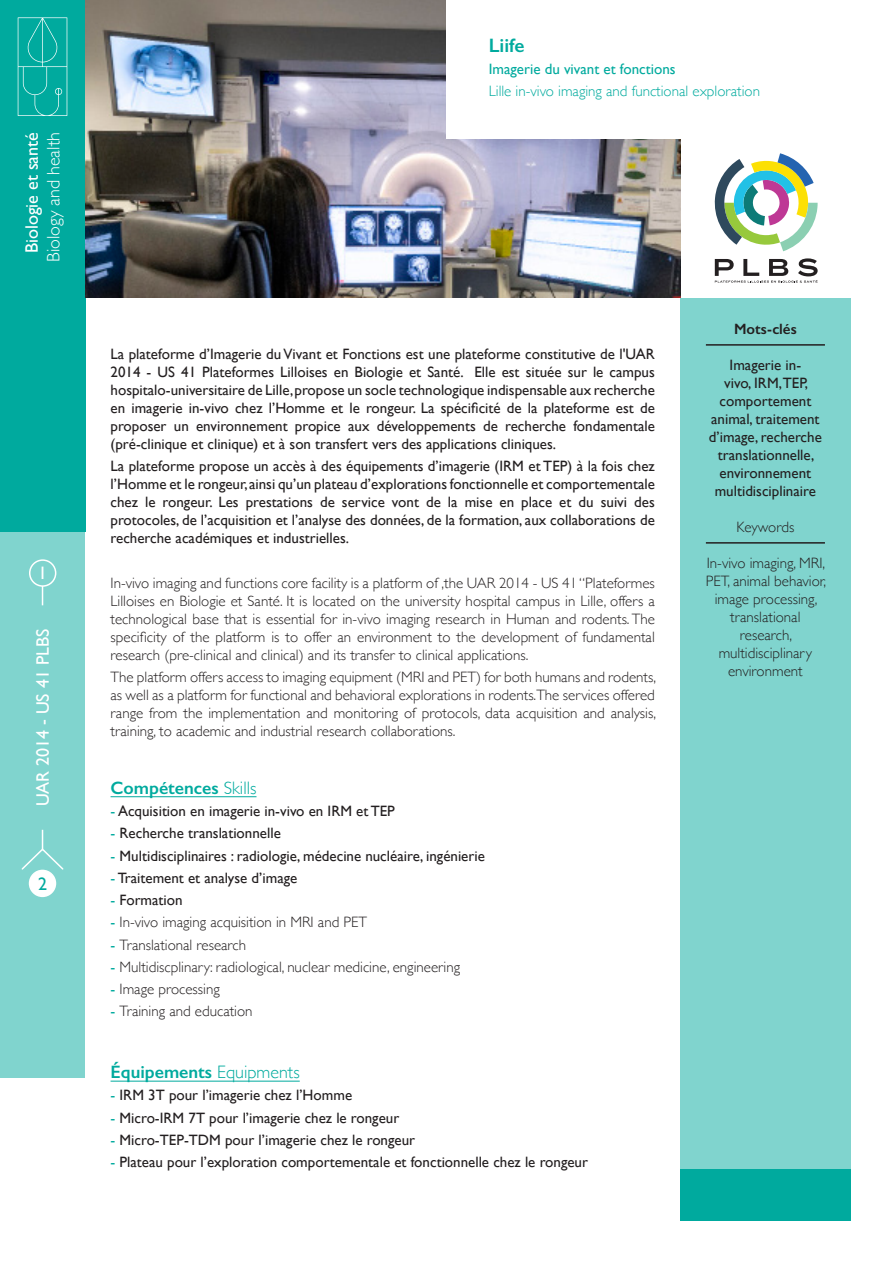
<style>
.page{position:relative;width:893px;height:1263px;background:#fff}
.page>*{position:absolute;margin:0;border:0;box-sizing:border-box;transform-origin:0 0}
.Nom_du_laboratoire{font:600 19.5px "Gill Sans";color:#00aa9e}
.t1{font:600 18px "Gill Sans";color:#00aa9e}
.t2{font:18px "Gill Sans";color:#fff}
.t3{font:300 18px "Gill Sans";color:#fff}
.t4{font:18px "Gill Sans";color:#00aa9e}
.Texte_courant_FR{font:15px/18px "Gill Sans";color:#231f20;text-align:justify}
.Texte_courant_FR-2{font:300 15px/18px "Gill Sans";color:#231f20;text-align:justify}
.Texte_en_retrait_FR{font:15px "Gill Sans";color:#231f20}
.Texte_en_retrait_FR-2{font:300 15px "Gill Sans";color:#231f20}
.Texte_courant_FR-3{font:300 15px "Gill Sans";color:#00aa9e}
.Texte_courant_FR-4{font:15px "Gill Sans";color:#00aa9e}
.t5{font:600 15px "Gill Sans";color:#231f20}
.s1{font-weight:300}
.s2{color:#00aa9e}
.s3{font-weight:400;color:#00aa9e}
</style>
<div class="page">
<div style="left:0;top:531px;width:85px;height:547px;background:#80d4ce"></div>
<div style="left:0;top:0;width:85px;height:531px;background:#00aa9e"></div>
<svg style="left:18px;top:17px;width:49px;height:99px"></svg>
<img style="left:85px;top:0;width:595px;height:298px">
<div style="left:446px;top:0;width:447px;height:138px;background:#fff"></div>
<div style="left:680px;top:298px;width:170px;height:871px;background:#80d4ce"></div>
<hr style="left:111px;top:796px;width:145px;height:1px;background:#00aa9e">
<hr style="left:111px;top:1081px;width:189px;height:1px;background:#00aa9e">
<div style="left:680px;top:1169px;width:170px;height:51px;background:#00aa9e"></div>
<hr style="left:706px;top:344px;width:119px;height:2px;background:#231f20">
<hr style="left:706px;top:542px;width:119px;height:2px;background:#231f20">
<div style="left:29px;top:559px;width:27px;height:28px;border:2px solid #fff;border-radius:50%"></div>
<div style="left:30px;top:870px;width:25px;height:26px;background:#fff;border-radius:50%"></div>
<div style="left:29px;top:870px;width:27px;height:27px;border:2px solid #fff;border-radius:50%"></div>
<svg style="left:42px;top:586px;width:1px;height:19px"></svg>
<svg style="left:21px;top:830px;width:43px;height:41px"></svg>
<svg style="left:715px;top:258px;width:103px;height:25px"></svg>
<svg style="left:714px;top:153px;width:104px;height:98px"></svg>
<p class="t2" style="left:21px;top:253px;width:122px;rotate:-90deg">Biologie et santé</p>
<p class="t3" style="left:39px;top:262px;width:131px;rotate:-90deg">Biology and health</p>
<p class="t2" style="left:38px;top:563px;width:10px">1</p>
<p class="t2" style="left:32px;top:806px;width:179px;rotate:-90deg">UAR 2014 - US 41 PLBS</p>
<p class="t4" style="left:38px;top:873px;width:10px">2</p>
<p class="Nom_du_laboratoire" style="left:489px;top:33px;width:37px">Liife</p>
<p class="Texte_courant_FR-4" style="left:489px;top:60px;width:188px">Imagerie du vivant et fonctions</p>
<p class="Texte_courant_FR-3" style="left:489px;top:79px;width:273px">Lille in-vivo imaging and functional exploration</p>
<p class="Texte_courant_FR" style="left:111px;top:345px;width:546px">La plateforme d’Imagerie du Vivant et Fonctions est une plateforme constitutive de l'UAR 2014 - US 41 Plateformes Lilloises en Biologie et Santé. Elle est située sur le campus hospitalo-universitaire de Lille, propose un socle technologique indispensable aux recherche en imagerie in-vivo chez l’Homme et le rongeur. La spécificité de la plateforme est de proposer un environnement propice aux développements de recherche fondamentale (pré-clinique et clinique) et à son transfert vers des applications cliniques.</p>
<p class="Texte_courant_FR" style="left:111px;top:457px;width:546px">La plateforme propose un accès à des équipements d’imagerie (IRM et TEP) à la fois chez l’Homme et le rongeur, ainsi qu’un plateau d’explorations fonctionnelle et comportementale chez le rongeur. Les prestations de service vont de la mise en place et du suivi des protocoles, de l’acquisition et l’analyse des données, de la formation, aux collaborations de recherche académiques et industrielles.</p>
<p class="Texte_courant_FR-2" style="left:111px;top:573px;width:546px">In-vivo imaging and functions core facility is a platform of ,the UAR 2014 - US 41 “Plateformes Lilloises en Biologie et Santé. It is located on the university hospital campus in Lille, offers a technological base that is essential for in-vivo imaging research in Human and rodents. The specificity of the platform is to offer an environment to the development of fundamental research (pre-clinical and clinical) and its transfer to clinical applications.</p>
<p class="Texte_courant_FR-2" style="left:111px;top:667px;width:547px">The platform offers access to imaging equipment (MRI and PET) for both humans and rodents, as well as a platform for functional and behavioral explorations in rodents.The services offered range from the implementation and monitoring of protocols, data acquisition and analysis, training, to academic and industrial research collaborations.</p>
<p class="t1" style="left:111px;top:777px;width:147px">Compétences <span class="s1">Skills</span></p>
<p class="Texte_en_retrait_FR" style="left:111px;top:802px;width:286px"><span class="s2">-</span> Acquisition en imagerie in-vivo en IRM et TEP</p>
<p class="Texte_en_retrait_FR" style="left:111px;top:824px;width:172px"><span class="s2">-</span> Recherche translationnelle</p>
<p class="Texte_en_retrait_FR" style="left:111px;top:846px;width:376px"><span class="s2">-</span> Multidisciplinaires : radiologie, médecine nucléaire, ingénierie</p>
<p class="Texte_en_retrait_FR" style="left:111px;top:869px;width:188px"><span class="s2">-</span> Traitement et analyse d’image</p>
<p class="Texte_en_retrait_FR" style="left:111px;top:891px;width:74px"><span class="s2">-</span> Formation</p>
<p class="Texte_en_retrait_FR-2" style="left:111px;top:910px;width:258px"><span class="s3">-</span> In-vivo imaging acquisition in MRI and PET</p>
<p class="Texte_en_retrait_FR-2" style="left:111px;top:933px;width:137px"><span class="s3">-</span> Translational research</p>
<p class="Texte_en_retrait_FR-2" style="left:111px;top:955px;width:351px"><span class="s3">-</span> Multidiscplinary: radiological, nuclear medicine, engineering</p>
<p class="Texte_en_retrait_FR-2" style="left:111px;top:977px;width:111px"><span class="s3">-</span> Image processing</p>
<p class="Texte_en_retrait_FR-2" style="left:111px;top:999px;width:144px"><span class="s3">-</span> Training and education</p>
<p class="t1" style="left:111px;top:1061px;width:191px">Équipements <span class="s1">Equipments</span></p>
<p class="Texte_en_retrait_FR" style="left:111px;top:1086px;width:243px"><span class="s2">-</span> IRM 3T pour l’imagerie chez l’Homme</p>
<p class="Texte_en_retrait_FR" style="left:111px;top:1109px;width:290px"><span class="s2">-</span> Micro-IRM 7T pour l’imagerie chez le rongeur</p>
<p class="Texte_en_retrait_FR" style="left:111px;top:1131px;width:306px"><span class="s2">-</span> Micro-TEP-TDM pour l’imagerie chez le rongeur</p>
<p class="Texte_en_retrait_FR" style="left:111px;top:1153px;width:479px"><span class="s2">-</span> Plateau pour l’exploration comportementale et fonctionnelle chez le rongeur</p>
<p class="t5" style="left:734px;top:320px;width:64px">Mots-clés</p>
<p class="Texte_courant_FR" style="left:709px;top:356px;width:114px;text-align:center">Imagerie in-<br>vivo, IRM,TEP, comportement animal, traitement d’image, recherche translationnelle, environnement multidisciplinaire</p>
<p class="Texte_courant_FR-2" style="left:736px;top:517px;width:59px">Keywords</p>
<p class="Texte_courant_FR-2" style="left:706px;top:553px;width:122px;text-align:center">In-vivo imaging, MRI,<br>PET, animal behavior, image processing, translational research, multidisciplinary environment</p>
</div>
